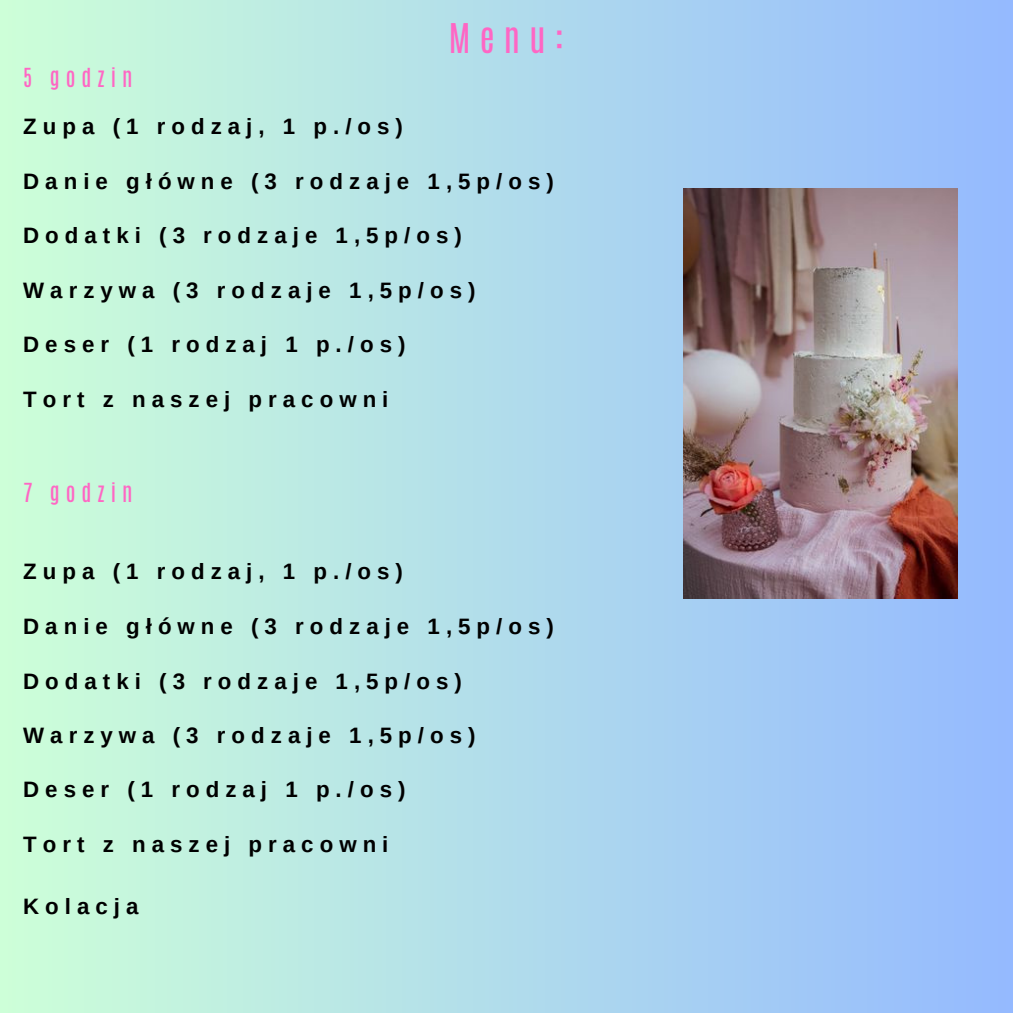
<style>
.page{position:relative;width:1013px;height:1013px;background:#fff}
.page>*{position:absolute;margin:0;border:0;box-sizing:border-box;transform-origin:0 0}
.t1{font:34.25px "Antonio";color:#ff66c4}
.t2{font:700 22.25px "Arimo";letter-spacing:.27em;color:#000}
.t3{font:21.88px "Antonio";letter-spacing:.27em;color:#ff66c4}
</style>
<div class="page">
<div style="left:0;top:0;width:1012px;height:1012px;background:linear-gradient(to right,#cdffd8,#94baff)"></div>
<img style="left:683px;top:188px;width:274px;height:411px">
<p class="t1" style="left:449px;top:14px;width:117px">Menu:</p>
<p class="t3" style="left:23px;top:62px;width:111px">5 godzin</p>
<p class="t2" style="left:23px;top:113px;width:381px">Zupa (1 rodzaj, 1 p./os)</p>
<p class="t2" style="left:23px;top:169px;width:532px">Danie główne (3 rodzaje 1,5p/os)</p>
<p class="t2" style="left:23px;top:223px;width:440px">Dodatki (3 rodzaje 1,5p/os)</p>
<p class="t2" style="left:23px;top:277px;width:454px">Warzywa (3 rodzaje 1,5p/os)</p>
<p class="t2" style="left:23px;top:332px;width:384px">Deser (1 rodzaj 1 p./os)</p>
<p class="t2" style="left:23px;top:386px;width:367px">Tort z naszej pracowni</p>
<p class="t3" style="left:23px;top:477px;width:111px">7 godzin</p>
<p class="t2" style="left:23px;top:558px;width:381px">Zupa (1 rodzaj, 1 p./os)</p>
<p class="t2" style="left:23px;top:614px;width:532px">Danie główne (3 rodzaje 1,5p/os)</p>
<p class="t2" style="left:23px;top:668px;width:440px">Dodatki (3 rodzaje 1,5p/os)</p>
<p class="t2" style="left:23px;top:722px;width:454px">Warzywa (3 rodzaje 1,5p/os)</p>
<p class="t2" style="left:23px;top:777px;width:384px">Deser (1 rodzaj 1 p./os)</p>
<p class="t2" style="left:23px;top:831px;width:367px">Tort z naszej pracowni</p>
<p class="t2" style="left:23px;top:893px;width:117px">Kolacja</p>
</div>
